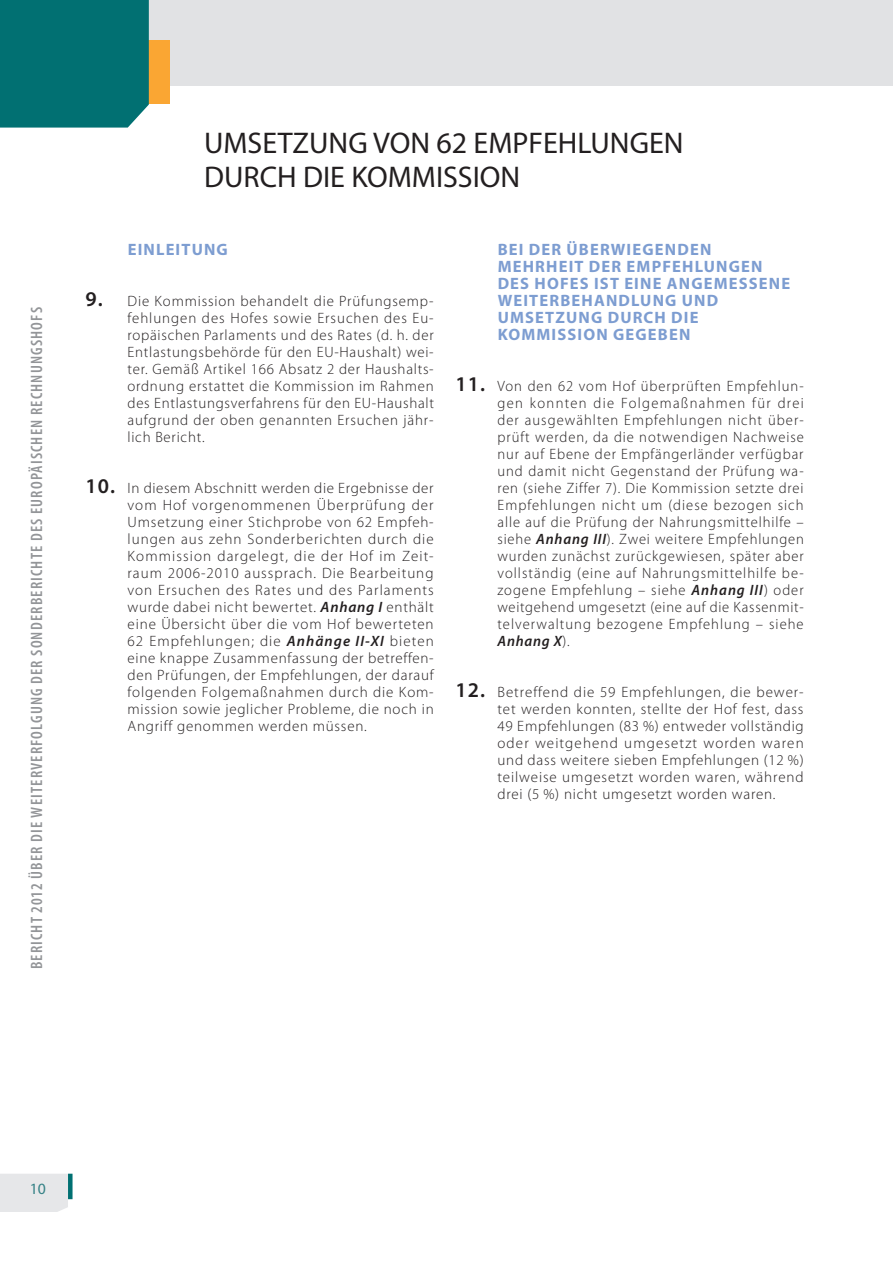
<style>
.page{position:relative;width:893px;height:1263px;background:#fff}
.page>*{position:absolute;margin:0;border:0;box-sizing:border-box;transform-origin:0 0}
.E_01_-_CHAP_TITRE_CH{font:30px/34px "Myriad Pro";color:#231f20}
.E_03_-_CHAP__TITRE_A{font:700 16.5px/17px "Myriad Pro";letter-spacing:.07em;color:#7d9dd1}
.t1{font:600 condensed 16.5px "Myriad Pro";letter-spacing:.07em;color:#939598}
.t2{font:15.75px "Myriad Pro";color:#358286}
.E_05_-_CHAP__1__TEXT{font:300 15px/17px "Myriad Pro";letter-spacing:.05em;color:#231f20;text-align:justify}
.s1{font-weight:600;font-size:21px}
.s2{font-weight:600;font-style:italic}
</style>
<div class="page">
<div style="left:0;top:1173px;width:70px;height:39px;background:#e6e7e9"></div>
<div style="left:68px;top:1174px;width:5px;height:25px;background:#017072"></div>
<div style="left:0;top:0;width:893px;height:85px;background:#e1e2e4"></div>
<div style="left:149px;top:40px;width:21px;height:64px;background:#faa633"></div>
<div style="left:0;top:0;width:149px;height:128px;background:#017072"></div>
<p class="t1" style="left:28px;top:969px;width:664px;rotate:-90deg">BERICHT 2012 ÜBER DIE WEITERVERFOLGUNG DER SONDERBERICHTE DES EUROPÄISCHEN RECHNUNGSHOFS</p>
<p class="E_01_-_CHAP_TITRE_CH" style="left:204px;top:126px;width:481px">UMSETZUNG VON 62 EMPFEHLUNGEN<br>DURCH DIE KOMMISSION</p>
<p class="E_03_-_CHAP__TITRE_A" style="left:128px;top:241px;width:102px">EINLEITUNG</p>
<p class="E_05_-_CHAP__1__TEXT" style="left:128px;top:293px;width:308px;text-indent:-42px"><span class="s1">9.</span> Die Kommission behandelt die Prüfungsemp&shy;fehlungen des Hofes sowie Ersuchen des Eu&shy;ropäischen Parlaments und des Rates (d. h. der Entlastungsbehörde für den EU‑Haushalt) wei&shy;ter. Gemäß Artikel 166 Absatz 2 der Haushalts&shy;ordnung erstattet die Kommission im Rahmen des Entlastungsverfahrens für den EU‑Haushalt aufgrund der oben genannten Ersuchen jähr&shy;lich Bericht.</p>
<p class="E_05_-_CHAP__1__TEXT" style="left:128px;top:480px;width:308px;text-indent:-42px"><span class="s1">10.</span> In diesem Abschnitt werden die Ergebnisse der vom Hof vorgenommenen Überprüfung der Umsetzung einer Stichprobe von 62 Empfeh&shy;lungen aus zehn Sonderberichten durch die Kommission dargelegt, die der Hof im Zeit&shy;raum 2006-2010 aussprach. Die Bearbeitung von Ersuchen des Rates und des Parlaments wurde dabei nicht bewertet. <span class="s2">Anhang I</span> enthält eine Übersicht über die vom Hof bewerteten 62 Empfehlungen; die <span class="s2">Anhänge II‑XI</span> bieten eine knappe Zusammenfassung der betreffen&shy;den Prüfungen, der Empfehlungen, der darauf folgenden Folgemaßnahmen durch die Kom&shy;mission sowie jeglicher Probleme, die noch in Angriff genommen werden müssen.</p>
<p class="E_03_-_CHAP__TITRE_A" style="left:498px;top:241px;width:294px">BEI DER ÜBERWIEGENDEN<br>MEHRHEIT DER EMPFEHLUNGEN<br>DES HOFES IST EINE ANGEMESSENE<br>WEITERBEHANDLUNG UND<br>UMSETZUNG DURCH DIE<br>KOMMISSION GEGEBEN</p>
<p class="E_05_-_CHAP__1__TEXT" style="left:497px;top:378px;width:308px;text-indent:-42px"><span class="s1">11.</span> Von den 62 vom Hof überprüften Empfehlun&shy;gen konnten die Folgemaßnahmen für drei der ausgewählten Empfehlungen nicht über&shy;prüft werden, da die notwendigen Nachweise nur auf Ebene der Empfängerländer verfügbar und damit nicht Gegenstand der Prüfung wa&shy;ren (siehe Ziffer 7). Die Kommission setzte drei Empfehlungen nicht um (diese bezogen sich alle auf die Prüfung der Nahrungsmittelhilfe – siehe <span class="s2">Anhang III</span>). Zwei weitere Empfehlungen wurden zunächst zurückgewiesen, später aber vollständig (eine auf Nahrungsmittelhilfe be&shy;zogene Empfehlung – siehe <span class="s2">Anhang III</span>) oder weitgehend umgesetzt (eine auf die Kassenmit&shy;telverwaltung bezogene Empfehlung – siehe <span class="s2">Anhang X</span>).</p>
<p class="E_05_-_CHAP__1__TEXT" style="left:497px;top:684px;width:308px;text-indent:-42px"><span class="s1">12.</span> Betreffend die 59 Empfehlungen, die bewer&shy;tet werden konnten, stellte der Hof fest, dass 49 Empfehlungen (83 %) entweder vollständig oder weitgehend umgesetzt worden waren und dass weitere sieben Empfehlungen (12 %) teilweise umgesetzt worden waren, während drei (5 %) nicht umgesetzt worden waren.</p>
<p class="t2" style="left:30px;top:1179px;width:18px">10</p>
</div>
